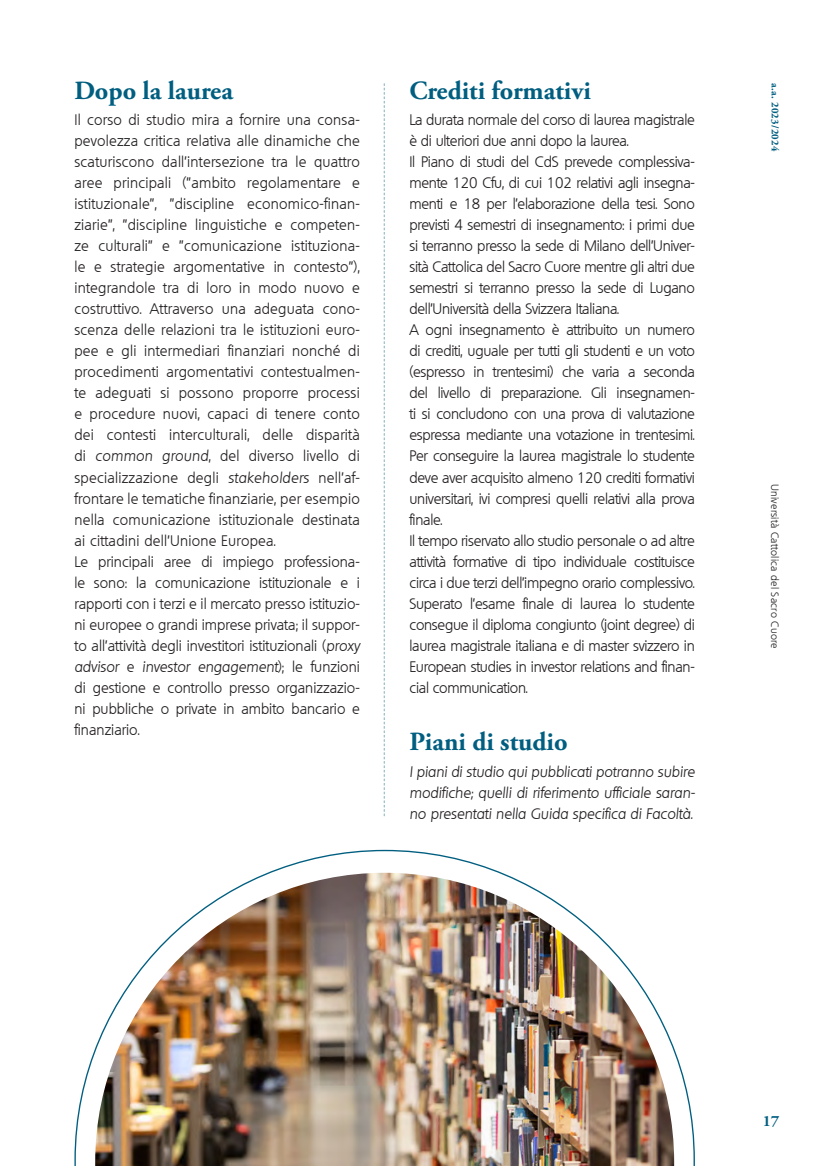
<style>
.page{position:relative;width:819px;height:1166px;background:#fff}
.page>*{position:absolute;margin:0;border:0;box-sizing:border-box;transform-origin:0 0}
.t1{font:700 26.25px "Adobe Garamond Pro";color:#005e80}
.t2{font:700 15.75px "Adobe Garamond Pro";color:#005e80}
.t3{font:300 14.88px/21px "Quebec";letter-spacing:-.02em;color:#231f20;text-align:justify}
.t4{font:italic 300 14.88px/21px "Quebec";color:#231f20;text-align:justify}
.t5{font:300 10.5px "Quebec";letter-spacing:.025em;color:#231f20}
.t6{font:700 10.5px "Adobe Garamond Pro";letter-spacing:.025em;color:#005e80}
.s1{font-style:italic}
</style>
<div class="page">
<svg style="left:384px;top:83px;width:1px;height:733px"></svg>
<svg style="left:74px;top:849px;width:621px;height:317px"></svg>
<img style="left:95px;top:873px;width:579px;height:293px">
<p class="t1" style="left:74px;top:75px;width:160px">Dopo la laurea</p>
<p class="t3" style="left:74px;top:110px;width:287px">Il corso di studio mira a fornire una consa&shy;pevolezza critica relativa alle dinamiche che scaturiscono dall'intersezione tra le quattro aree principali ("ambito regolamentare e istituzionale", "discipline economico-finan&shy;ziarie", "discipline linguistiche e competen&shy;ze culturali" e "comunicazione istituziona&shy;le e strategie argomentative in contesto"), integrandole tra di loro in modo nuovo e costruttivo. Attraverso una adeguata cono&shy;scenza delle relazioni tra le istituzioni euro&shy;pee e gli intermediari finanziari nonché di procedimenti argomentativi contestualmen&shy;te adeguati si possono proporre processi e procedure nuovi, capaci di tenere conto dei contesti interculturali, delle disparità di <span class="s1">common ground</span>, del diverso livello di specializzazione degli <span class="s1">stakeholders</span> nell'af&shy;frontare le tematiche finanziarie, per esempio nella comunicazione istituzionale destinata ai cittadini dell'Unione Europea.</p>
<p class="t3" style="left:74px;top:551px;width:287px">Le principali aree di impiego professiona&shy;le sono: la comunicazione istituzionale e i rapporti con i terzi e il mercato presso istituzio&shy;ni europee o grandi imprese privata; il suppor&shy;to all'attività degli investitori istituzionali (<span class="s1">proxy advisor</span> e <span class="s1">investor engagement</span>); le funzioni di gestione e controllo presso organizzazio&shy;ni pubbliche o private in ambito bancario e finanziario.</p>
<p class="t1" style="left:409px;top:75px;width:183px">Crediti formativi</p>
<p class="t3" style="left:409px;top:110px;width:287px">La durata normale del corso di laurea magistrale è di ulteriori due anni dopo la laurea.</p>
<p class="t3" style="left:409px;top:152px;width:287px">Il Piano di studi del CdS prevede complessiva&shy;mente 120 Cfu, di cui 102 relativi agli insegna&shy;menti e 18 per l’elaborazione della tesi. Sono previsti 4 semestri di insegnamento: i primi due si terranno presso la sede di Milano dell’Univer&shy;sità Cattolica del Sacro Cuore mentre gli altri due semestri si terranno presso la sede di Lugano dell’Università della Svizzera Italiana.</p>
<p class="t3" style="left:409px;top:320px;width:287px">A ogni insegnamento è attribuito un numero di crediti, uguale per tutti gli studenti e un voto (espresso in trentesimi) che varia a seconda del livello di preparazione. Gli insegnamen&shy;ti si concludono con una prova di valutazione espressa mediante una votazione in trentesimi.<br>Per conseguire la laurea magistrale lo studente deve aver acquisito almeno 120 crediti formativi universitari, ivi compresi quelli relativi alla prova finale.</p>
<p class="t3" style="left:409px;top:530px;width:287px">Il tempo riservato allo studio personale o ad altre attività formative di tipo individuale costituisce circa i due terzi dell’impegno orario complessivo.</p>
<p class="t3" style="left:409px;top:593px;width:287px">Superato l’esame finale di laurea lo studente consegue il diploma congiunto (joint degree) di laurea magistrale italiana e di master svizzero in European studies in investor relations and finan&shy;cial communication.</p>
<p class="t1" style="left:409px;top:726px;width:160px">Piani di studio</p>
<p class="t4" style="left:409px;top:761px;width:287px">I piani di studio qui pubblicati potranno subire modifiche; quelli di riferimento ufficiale saran&shy;no presentati nella Guida specifica di Facoltà.</p>
<p class="t6" style="left:781px;top:83px;width:69px;rotate:90deg">a.a. 2023/2024</p>
<p class="t5" style="left:781px;top:484px;width:166px;rotate:90deg">Università Cattolica del Sacro Cuore</p>
<p class="t2" style="left:762px;top:1112px;width:18px">17</p>
</div>
